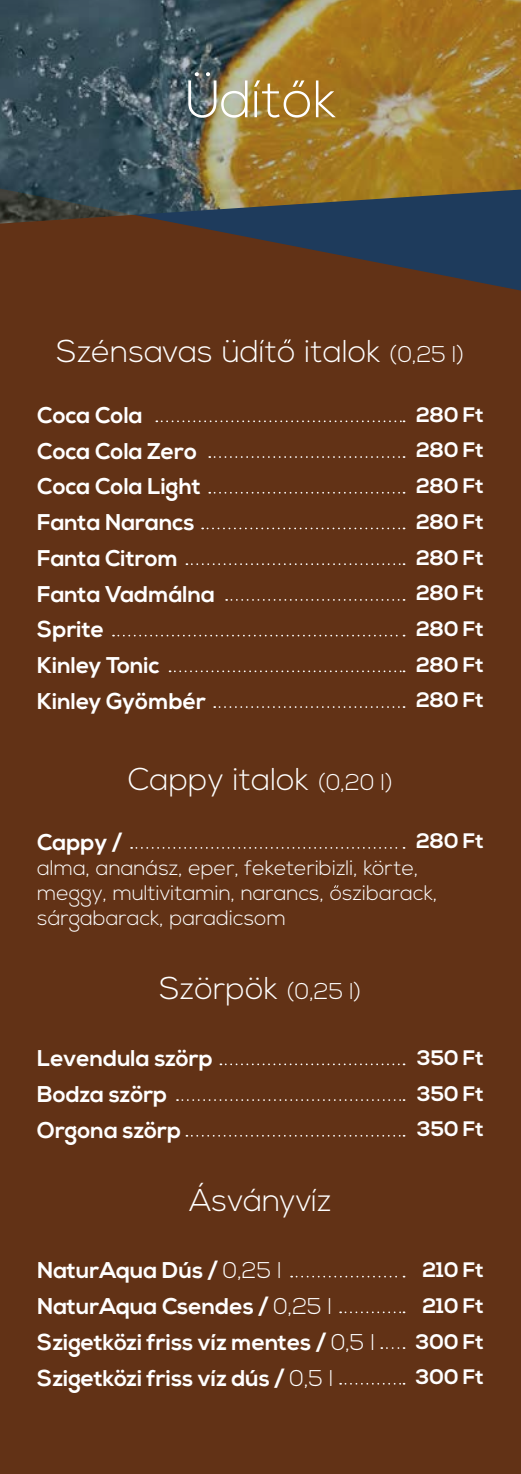
<style>
.page{position:relative;width:521px;height:1474px;background:#fff}
.page>*{position:absolute;margin:0;border:0;box-sizing:border-box;transform-origin:0 0}
.t1{font:300 52.5px "Nexa";color:#fff}
.t2{font:300 31.5px "Nexa";color:#fff}
.t3{font:700 22.75px "Nexa";color:#fff}
.t4{font:300 21px/25.2px "Nexa";color:#fff}
.t5{font:700 21px "Nexa";color:#fff}
.s1{font-size:22.75px}
.s2{font-weight:300}
</style>
<div class="page">
<div style="left:0;top:0;width:521px;height:1473px;background:#623216"></div>
<svg style="left:182px;top:224px;width:339px;height:66px;fill:#243a55"></svg>
<img style="left:0;top:0;width:521px;height:224px">
<svg style="left:156px;top:420px;width:248px;height:2px"></svg>
<svg style="left:291px;top:1275px;width:113px;height:2px"></svg>
<svg style="left:220px;top:1063px;width:184px;height:2px"></svg>
<svg style="left:202px;top:527px;width:202px;height:2px"></svg>
<svg style="left:340px;top:1382px;width:64px;height:2px"></svg>
<svg style="left:113px;top:634px;width:291px;height:2px"></svg>
<svg style="left:209px;top:456px;width:195px;height:2px"></svg>
<svg style="left:340px;top:1311px;width:64px;height:2px"></svg>
<svg style="left:177px;top:1099px;width:227px;height:1px"></svg>
<svg style="left:186px;top:563px;width:218px;height:2px"></svg>
<svg style="left:170px;top:670px;width:234px;height:2px"></svg>
<svg style="left:209px;top:492px;width:195px;height:1px"></svg>
<svg style="left:381px;top:1347px;width:23px;height:1px"></svg>
<svg style="left:186px;top:1135px;width:218px;height:1px"></svg>
<svg style="left:226px;top:599px;width:178px;height:2px"></svg>
<svg style="left:214px;top:706px;width:190px;height:2px"></svg>
<svg style="left:131px;top:847px;width:273px;height:1px"></svg>
<svg style="left:334px;top:885px;width:5px;height:3px"></svg>
<svg style="left:284px;top:339px;width:7px;height:4px"></svg>
<svg style="left:293px;top:80px;width:11px;height:7px"></svg>
<h1 class="t1" style="left:185px;top:69px;width:153px">Üdítok</h1>
<h2 class="t2" style="left:57px;top:332px;width:409px">Szénsavas üdíto italok <span class="s1">(0,25 l)</span></h2>
<p class="t3" style="left:37px;top:402px;width:107px">Coca Cola</p>
<p class="t5" style="left:416px;top:402px;width:69px">280 Ft</p>
<p class="t3" style="left:37px;top:438px;width:161px">Coca Cola Zero</p>
<p class="t5" style="left:416px;top:438px;width:69px">280 Ft</p>
<p class="t3" style="left:37px;top:473px;width:165px">Coca Cola Light</p>
<p class="t5" style="left:416px;top:474px;width:69px">280 Ft</p>
<p class="t3" style="left:37px;top:509px;width:159px">Fanta Narancs</p>
<p class="t5" style="left:416px;top:509px;width:69px">280 Ft</p>
<p class="t3" style="left:37px;top:545px;width:142px">Fanta Citrom</p>
<p class="t5" style="left:416px;top:545px;width:69px">280 Ft</p>
<p class="t3" style="left:37px;top:580px;width:179px">Fanta Vadmálna</p>
<p class="t5" style="left:416px;top:581px;width:69px">280 Ft</p>
<p class="t3" style="left:37px;top:616px;width:68px">Sprite</p>
<p class="t5" style="left:416px;top:616px;width:69px">280 Ft</p>
<p class="t3" style="left:37px;top:652px;width:124px">Kinley Tonic</p>
<p class="t5" style="left:416px;top:652px;width:69px">280 Ft</p>
<p class="t3" style="left:37px;top:687px;width:170px">Kinley Gyömbér</p>
<p class="t5" style="left:416px;top:688px;width:69px">280 Ft</p>
<h2 class="t2" style="left:128px;top:760px;width:266px">Cappy italok <span class="s1">(0,20 l)</span></h2>
<p class="t3" style="left:37px;top:828px;width:87px">Cappy /</p>
<p class="t5" style="left:416px;top:829px;width:69px">280 Ft</p>
<p class="t4" style="left:37px;top:856px;width:401px">alma, ananász, eper, feketeribizli, körte, meggy, multivitamin, narancs, oszibarack, sárgabarack, paradicsom</p>
<h2 class="t2" style="left:159px;top:970px;width:204px">Szörpök <span class="s1">(0,25 l)</span></h2>
<p class="t3" style="left:37px;top:1045px;width:177px">Levendula szörp</p>
<p class="t5" style="left:417px;top:1045px;width:68px">350 Ft</p>
<p class="t3" style="left:37px;top:1080px;width:132px">Bodza szörp</p>
<p class="t5" style="left:417px;top:1081px;width:68px">350 Ft</p>
<p class="t3" style="left:37px;top:1116px;width:145px">Orgona szörp</p>
<p class="t5" style="left:417px;top:1116px;width:68px">350 Ft</p>
<h2 class="t2" style="left:189px;top:1182px;width:144px">Ásványvíz</h2>
<p class="t3" style="left:37px;top:1257px;width:246px">NaturAqua Dús / <span class="s2">0,25 l</span></p>
<p class="t5" style="left:422px;top:1257px;width:63px">210 Ft</p>
<p class="t3" style="left:37px;top:1292px;width:296px">NaturAqua Csendes / <span class="s2">0,25 l</span></p>
<p class="t5" style="left:422px;top:1293px;width:63px">210 Ft</p>
<p class="t3" style="left:37px;top:1328px;width:339px">Szigetközi friss víz mentes / <span class="s2">0,5 l</span></p>
<p class="t5" style="left:416px;top:1329px;width:70px">300 Ft</p>
<p class="t3" style="left:37px;top:1364px;width:298px">Szigetközi friss víz dús / <span class="s2">0,5 l</span></p>
<p class="t5" style="left:416px;top:1364px;width:70px">300 Ft</p>
</div>
